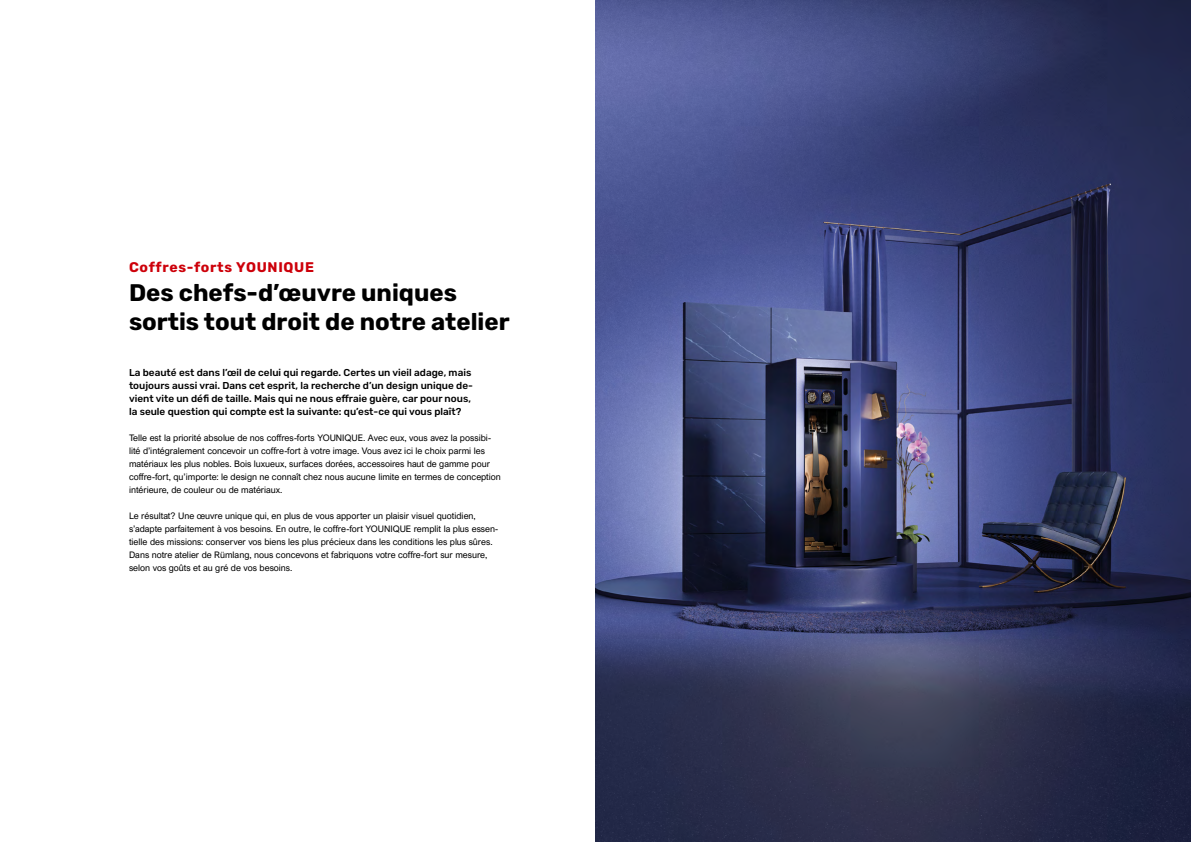
<style>
.page{position:relative;width:1191px;height:842px;background:#fff}
.page>*{position:absolute;margin:0;border:0;box-sizing:border-box;transform-origin:0 0}
.t1{font:700 24px/28.8px "Rubik";color:#000}
.t2{font:700 14px "Rubik";letter-spacing:.05em;color:#cd000a}
.t3{font:500 10px/13px "Rubik";color:#000}
.t4{font:9px/13px "Arial Nova";color:#000}
</style>
<div class="page">
<img style="left:595px;top:0;width:596px;height:842px">
<h2 class="t2" style="left:129px;top:259px;width:186px">Coffres-forts YOUNIQUE</h2>
<h1 class="t1" style="left:129px;top:279px;width:382px">Des chefs-d’œuvre uniques sortis tout droit de notre atelier</h1>
<p class="t3" style="left:129px;top:366px;width:345px">La beauté est dans l’œil de celui qui regarde. Certes un vieil adage, mais toujours aussi vrai. Dans cet esprit, la recherche d’un design unique de&shy;vient vite un défi de taille. Mais qui ne nous effraie guère, car pour nous, la seule question qui compte est la suivante: qu’est-ce qui vous plaît?</p>
<p class="t4" style="left:129px;top:431px;width:373px">Telle est la priorité absolue de nos coffres-forts YOUNIQUE. Avec eux, vous avez la possibi&shy;lité d’intégralement concevoir un coffre-fort à votre image. Vous avez ici le choix parmi les matériaux les plus nobles. Bois luxueux, surfaces dorées, accessoires haut de gamme pour coffre-fort, qu’importe: le design ne connaît chez nous aucune limite en termes de conception intérieure, de couleur ou de matériaux.</p>
<p class="t4" style="left:129px;top:509px;width:371px">Le résultat? Une œuvre unique qui, en plus de vous apporter un plaisir visuel quotidien, s’adapte parfaitement à vos besoins. En outre, le coffre-fort YOUNIQUE remplit la plus essen&shy;tielle des missions: conserver vos biens les plus précieux dans les conditions les plus sûres.<br>Dans notre atelier de Rümlang, nous concevons et fabriquons votre coffre-fort sur mesure, selon vos goûts et au gré de vos besoins.</p>
</div>
